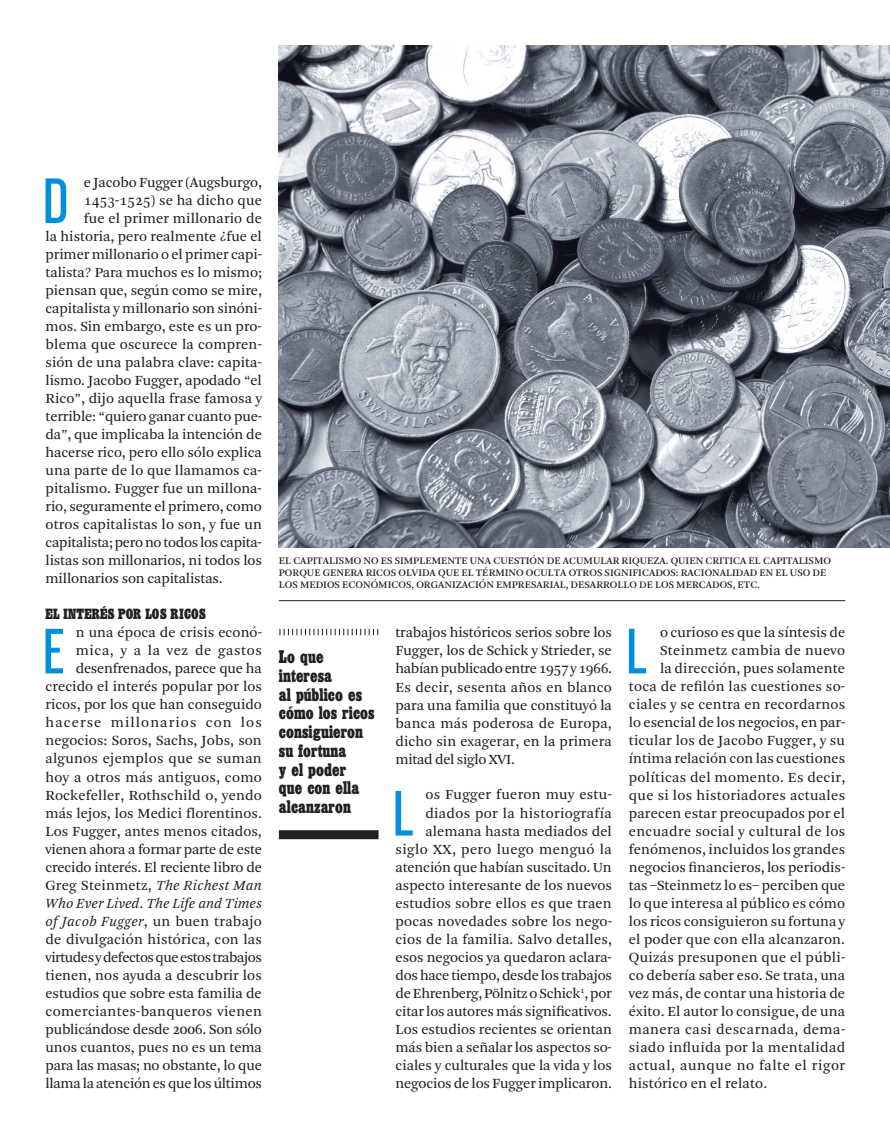
<style>
.page{position:relative;width:890px;height:1148px;background:#fff}
.page>*{position:absolute;margin:0;border:0;box-sizing:border-box;transform-origin:0 0}
.t1{font:66.9px "Knockout HTF28 Junior Featherwt";color:#008fde}
.t2{font:700 condensed 18px/18.8px "Egyptienne BQ";letter-spacing:.005em;color:#231f20}
.t3{font:14.7px/18px "Arnhem Blond";color:#231f20;text-align:right}
.t4{font:14.7px "Arnhem Blond";letter-spacing:.02em;color:#231f20}
.t5{font:14.7px "Arnhem Blond";letter-spacing:-.02em;color:#231f20}
.t6{font:14.7px "Arnhem Blond";letter-spacing:.035em;color:#231f20}
.t7{font:14.7px "Arnhem Blond";letter-spacing:.03em;color:#231f20}
.t8{font:700 condensed 14.7px "Egyptienne BQ";letter-spacing:-.005em;color:#231f20}
.t9{font:10.5px/12px "Arnhem";color:#231f20}
.s1{font-style:italic}
</style>
<div class="page">
<img style="left:279px;top:46px;width:611px;height:501px">
<hr style="left:279px;top:600px;width:566px;height:1px;background:#231f20">
<div style="left:279px;top:830px;width:99px;height:9px;background:#231f20"></div>
<svg style="left:280px;top:628px;width:98px;height:7px"></svg>
<h1 class="t1" style="left:43px;top:167px;width:28px">D</h1>
<p class="t3" style="left:84px;top:174px;width:179px">e Jacobo Fugger (Augsburgo,</p>
<p class="t3" style="left:84px;top:192px;width:179px">1453-1525) se ha dicho que</p>
<p class="t3" style="left:84px;top:210px;width:179px">fue el primer millonario de</p>
<p class="t3" style="left:46px;top:228px;width:218px">la historia, pero realmente ¿fue el</p>
<p class="t3" style="left:46px;top:246px;width:218px">primer millonario o el primer capi-</p>
<p class="t3" style="left:46px;top:264px;width:218px">talista? Para muchos es lo mismo;</p>
<p class="t3" style="left:46px;top:282px;width:218px">piensan que, según como se mire,</p>
<p class="t3" style="left:46px;top:300px;width:218px">capitalista y millonario son sinóni-</p>
<p class="t3" style="left:46px;top:318px;width:218px">mos. Sin embargo, este es un pro-</p>
<p class="t3" style="left:46px;top:336px;width:218px">blema que oscurece la compren-</p>
<p class="t3" style="left:46px;top:354px;width:218px">sión de una palabra clave: capita-</p>
<p class="t3" style="left:46px;top:372px;width:218px">lismo. Jacobo Fugger, apodado “el</p>
<p class="t3" style="left:46px;top:390px;width:218px">Rico”, dijo aquella frase famosa y</p>
<p class="t3" style="left:46px;top:408px;width:218px">terrible: “quiero ganar cuanto pue-</p>
<p class="t3" style="left:46px;top:426px;width:218px">da”, que implicaba la intención de</p>
<p class="t3" style="left:46px;top:444px;width:218px">hacerse rico, pero ello sólo explica</p>
<p class="t3" style="left:46px;top:462px;width:218px">una parte de lo que llamamos ca-</p>
<p class="t3" style="left:46px;top:480px;width:218px">pitalismo. Fugger fue un millona-</p>
<p class="t3" style="left:46px;top:498px;width:218px">rio, seguramente el primero, como</p>
<p class="t3" style="left:46px;top:516px;width:218px">otros capitalistas lo son, y fue un</p>
<p class="t5" style="left:46px;top:534px;width:218px">capitalista; pero no todos los capita-</p>
<p class="t3" style="left:46px;top:552px;width:218px">listas son millonarios, ni todos los</p>
<p class="t3" style="left:46px;top:570px;width:179px">millonarios son capitalistas.</p>
<p class="t8" style="left:46px;top:606px;width:162px">EL INTERÉS POR LOS RICOS</p>
<h1 class="t1" style="left:43px;top:617px;width:24px">E</h1>
<p class="t9" style="left:279px;top:554px;width:553px">EL CAPITALISMO NO ES SIMPLEMENTE UNA CUESTIÓN DE ACUMULAR RIQUEZA. QUIEN CRITICA EL CAPITALISMO<br>PORQUE GENERA RICOS OLVIDA QUE EL TÉRMINO OCULTA OTROS SIGNIFICADOS: RACIONALIDAD EN EL USO DE<br>LOS MEDIOS ECONÓMICOS, ORGANIZACIÓN EMPRESARIAL, DESARROLLO DE LOS MERCADOS, ETC.</p>
<p class="t3" style="left:46px;top:624px;width:218px">n una época de crisis econó&shy;mica, y a la vez de gastos desenfrenados, parece que ha crecido el interés popular por los ricos, por los que han conseguido hacerse millonarios con los negocios: Soros, Sachs, Jobs, son algunos ejemplos que se suman hoy a otros más antiguos, como<br>Rockefeller, Rothschild o, yendo más lejos, los Medici florentinos.<br>Los Fugger, antes menos citados, vienen ahora a formar parte de este crecido interés. El reciente libro de<br>Greg Steinmetz, <span class="s1">The Richest Man<br>Who Ever Lived</span>. <span class="s1">The Life and Times of Jacob Fugger</span>, un buen trabajo de divulgación histórica, con las virtudes y defectos que estos trabajos tienen, nos ayuda a descubrir los estudios que sobre esta familia de comerciantes-banqueros vienen publicándose desde 2006. Son sólo unos cuantos, pues no es un tema para las masas; no obstante, lo que llama la atención es que los últimos</p>
<p class="t3" style="left:395px;top:624px;width:218px;text-align:justify">trabajos históricos serios sobre los Fugger, los de Schick y Strieder, se habían publicado entre 1957 y 1966.<br>Es decir, sesenta años en blanco para una familia que constituyó la banca más poderosa de Europa, dicho sin exagerar, en la primera mitad del siglo XVI.</p>
<h1 class="t1" style="left:626px;top:617px;width:23px">L</h1>
<p class="t3" style="left:660px;top:624px;width:187px">o curioso es que la síntesis de</p>
<p class="t4" style="left:660px;top:642px;width:187px">Steinmetz cambia de nuevo</p>
<p class="t3" style="left:660px;top:660px;width:187px">la dirección, pues solamente</p>
<p class="t3" style="left:629px;top:678px;width:218px">toca de refilón las cuestiones so-</p>
<p class="t3" style="left:629px;top:696px;width:218px">ciales y se centra en recordarnos</p>
<p class="t3" style="left:629px;top:714px;width:218px">lo esencial de los negocios, en par-</p>
<p class="t3" style="left:629px;top:732px;width:218px">ticular los de Jacobo Fugger, y su</p>
<p class="t3" style="left:629px;top:750px;width:218px">íntima relación con las cuestiones</p>
<p class="t4" style="left:629px;top:768px;width:218px">políticas del momento. Es decir,</p>
<p class="t4" style="left:629px;top:786px;width:218px">que si los historiadores actuales</p>
<p class="t3" style="left:629px;top:804px;width:218px">parecen estar preocupados por el</p>
<p class="t4" style="left:629px;top:822px;width:218px">encuadre social y cultural de los</p>
<p class="t3" style="left:629px;top:840px;width:218px">fenómenos, incluidos los grandes</p>
<p class="t3" style="left:629px;top:858px;width:218px">negocios financieros, los periodis-</p>
<p class="t3" style="left:629px;top:876px;width:218px">tas –Steinmetz lo es– perciben que</p>
<p class="t3" style="left:629px;top:894px;width:218px">lo que interesa al público es cómo</p>
<p class="t3" style="left:629px;top:912px;width:218px">los ricos consiguieron su fortuna y</p>
<p class="t3" style="left:629px;top:930px;width:218px">el poder que con ella alcanzaron.</p>
<p class="t3" style="left:629px;top:948px;width:218px">Quizás presuponen que el públi-</p>
<p class="t3" style="left:629px;top:966px;width:218px">co debería saber eso. Se trata, una</p>
<p class="t3" style="left:629px;top:984px;width:218px">vez más, de contar una historia de</p>
<p class="t3" style="left:629px;top:1002px;width:218px">éxito. El autor lo consigue, de una</p>
<p class="t7" style="left:629px;top:1020px;width:218px">manera casi descarnada, dema-</p>
<p class="t4" style="left:629px;top:1038px;width:218px">siado influida por la mentalidad</p>
<p class="t6" style="left:629px;top:1056px;width:218px">actual, aunque no falte el rigor</p>
<p class="t3" style="left:629px;top:1074px;width:140px">histórico en el relato.</p>
<p class="t2" style="left:279px;top:647px;width:97px">Lo que interesa<br>al público es cómo los ricos consiguieron su fortuna<br>y el poder<br>que con ella alcanzaron</p>
<p class="t3" style="left:395px;top:786px;width:218px">os Fugger fueron muy estu&shy;diados por la historiografía alemana hasta mediados del siglo XX, pero luego menguó la atención que habían suscitado. Un aspecto interesante de los nuevos estudios sobre ellos es que traen pocas novedades sobre los nego&shy;cios de la familia. Salvo detalles, esos negocios ya quedaron aclara&shy;dos hace tiempo, desde los trabajos de Ehrenberg, Pölnitz o Schick<sup>1</sup>, por citar los autores más significativos.<br>Los estudios recientes se orientan más bien a señalar los aspectos so&shy;ciales y culturales que la vida y los negocios de los Fugger implicaron.</p>
<h1 class="t1" style="left:392px;top:779px;width:23px">L</h1>
</div>
